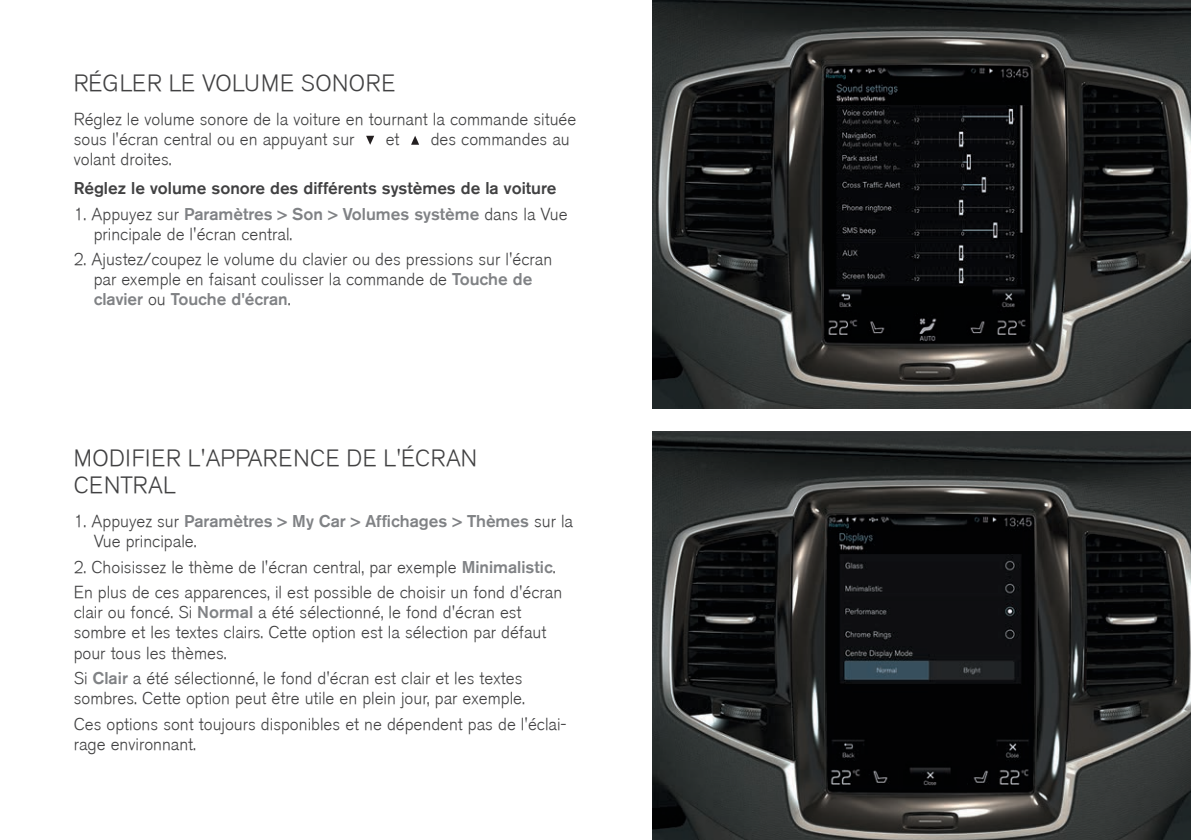
<style>
.page{position:relative;width:1191px;height:840px;background:#fff}
.page>*{position:absolute;margin:0;border:0;box-sizing:border-box;transform-origin:0 0}
.t1{font:300 23px/27px "Volvo Sans";letter-spacing:.02em;color:#414142}
.t2{font:300 17px/20px "Volvo Sans";color:#414142}
.t3{font:300 17px/20px "Volvo Sans";color:#808285}
.t4{font:300 17px "Volvo Sans";color:#414142}
.s1{color:#808285}
.s2{color:#414142}
</style>
<div class="page">
<img style="left:652px;top:0;width:539px;height:408px">
<img style="left:652px;top:431px;width:539px;height:408px">
<svg style="left:366px;top:136px;width:8px;height:9px"></svg>
<svg style="left:411px;top:136px;width:8px;height:9px"></svg>
<h1 class="t1" style="left:74px;top:70px;width:323px">RÉGLER LE VOLUME SONORE</h1>
<p class="t2" style="left:74px;top:110px;width:504px">Réglez le volume sonore de la voiture en tournant la commande située sous l'écran central ou en appuyant sur</p>
<p class="t2" style="left:386px;top:130px;width:15px">et</p>
<p class="t2" style="left:431px;top:130px;width:141px">des commandes au</p>
<p class="t2" style="left:74px;top:150px;width:99px">volant droites.</p>
<p class="t4" style="left:74px;top:177px;width:484px">Réglez le volume sonore des différents systèmes de la voiture</p>
<p class="t2" style="left:94px;top:204px;width:475px;text-indent:-20px">1. Appuyez sur <span class="s1">Paramètres &gt; Son &gt; Volumes système</span> dans la Vue principale de l'écran central.</p>
<p class="t2" style="left:94px;top:250px;width:460px;text-indent:-20px">2. Ajustez/coupez le volume du clavier ou des pressions sur l'écran par exemple en faisant coulisser la commande de <span class="s1">Touche de clavier</span> ou <span class="s1">Touche d'écran</span>.</p>
<h1 class="t1" style="left:74px;top:444px;width:405px">MODIFIER L'APPARENCE DE L'ÉCRAN<br>CENTRAL</h1>
<p class="t3" style="left:94px;top:510px;width:481px;text-indent:-20px"><span class="s2">1. Appuyez sur</span> Paramètres &gt; My Car &gt; Affichages &gt; Thèmes <span class="s2">sur la<br>Vue principale.</span></p>
<p class="t2" style="left:74px;top:554px;width:490px;line-height:25.6px">2. Choisissez le thème de l'écran central, par exemple <span class="s1">Minimalistic</span>.<br>En plus de ces apparences, il est possible de choisir un fond d'écran</p>
<p class="t2" style="left:74px;top:602px;width:474px">clair ou foncé. Si <span class="s1">Normal</span> a été sélectionné, le fond d'écran est sombre et les textes clairs. Cette option est la sélection par défaut pour tous les thèmes.</p>
<p class="t2" style="left:74px;top:668px;width:453px">Si <span class="s1">Clair</span> a été sélectionné, le fond d'écran est clair et les textes sombres. Cette option peut être utile en plein jour, par exemple.</p>
<p class="t2" style="left:74px;top:714px;width:494px">Ces options sont toujours disponibles et ne dépendent pas de l'éclai&shy;rage environnant.</p>
</div>
